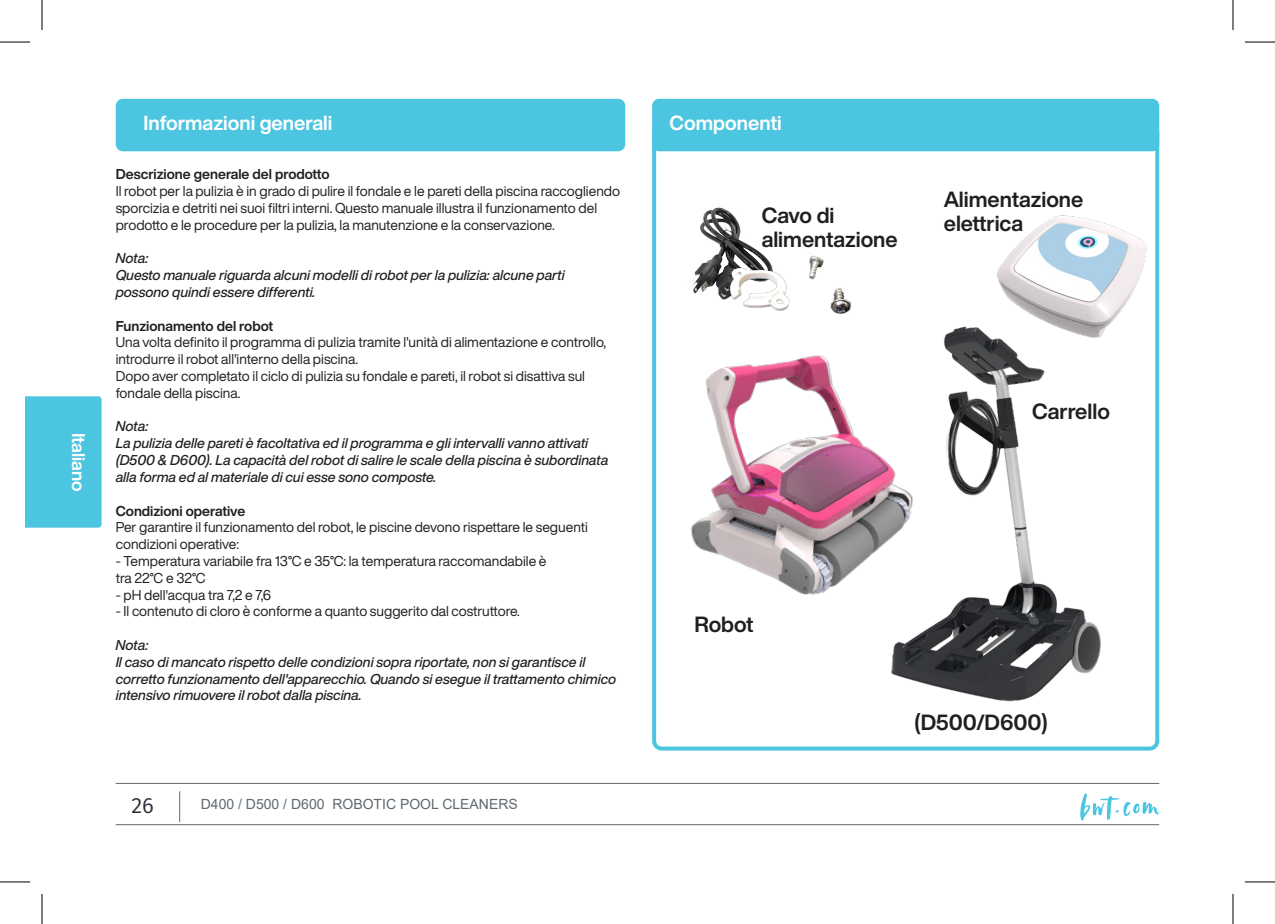
<style>
.page{position:relative;width:1275px;height:924px;background:#fff}
.page>*{position:absolute;margin:0;border:0;box-sizing:border-box;transform-origin:0 0}
.t1{font:22px "Fira Sans";color:#2d323b}
.t2{font:700 21.6px "Helvetica Now Display";color:#231f20}
.t3{font:700 20px "Helvetica Now Display";color:#fff}
.t4{font:700 18px "Helvetica Now Display";color:#fff}
.t5{font:14px/16.8px "Helvetica Now Display";color:#231f20}
.t6{font:italic 500 14px/16.8px "Helvetica Now Display";color:#231f20}
.t7{font:700 14px "Helvetica Now Display";color:#231f20}
.t8{font:14px "Arial";color:#5f696f}
</style>
<div class="page">
<div style="left:25px;top:396px;width:77px;height:131px;background:#4cc6e0"></div>
<div style="left:66px;top:416px;width:22px;height:91px;background:#4cc6e0"></div>
<hr style="left:116px;top:823px;width:1043px;height:1px;background:#5f696f">
<hr style="left:116px;top:782px;width:1043px;height:1px;background:#5f696f">
<hr style="left:179px;top:790px;width:1px;height:31px;background:#5f696f">
<svg style="left:1080px;top:793px;width:79px;height:27px"></svg>
<div style="left:116px;top:99px;width:509px;height:52px;background:#4cc6e0;border-radius:7px"></div>
<div style="left:652px;top:99px;width:507px;height:52px;background:#4cc6e0;border-radius:7px"></div>
<div style="left:652px;top:123px;width:507px;height:627px;border:4px solid #4cc6e0;border-radius:8px"></div>
<img style="left:891px;top:326px;width:210px;height:376px">
<img style="left:981px;top:176px;width:179px;height:173px">
<img style="left:700px;top:207px;width:41px;height:23px">
<img style="left:652px;top:333px;width:358px;height:285px">
<img style="left:681px;top:230px;width:193px;height:115px">
<img style="left:802px;top:250px;width:59px;height:76px">
<hr style="left:0;top:42px;width:30px;height:1px;background:#000">
<hr style="left:1245px;top:42px;width:30px;height:1px;background:#000">
<hr style="left:0;top:881px;width:30px;height:1px;background:#000">
<hr style="left:1245px;top:881px;width:30px;height:1px;background:#000">
<hr style="left:42px;top:0;width:1px;height:30px;background:#000">
<hr style="left:42px;top:893px;width:1px;height:30px;background:#000">
<hr style="left:1232px;top:0;width:1px;height:30px;background:#000">
<hr style="left:1232px;top:893px;width:1px;height:30px;background:#000">
<p class="t4" style="left:91px;top:432px;width:60px;rotate:90deg">Italiano</p>
<h3 class="t3" style="left:143px;top:108px;width:190px">Informazioni generali</h3>
<p class="t7" style="left:116px;top:164px;width:215px">Descrizione generale del prodotto</p>
<p class="t5" style="left:116px;top:182px;width:506px">Il robot per la pulizia è in grado di pulire il fondale e le pareti della piscina raccogliendo sporcizia e detriti nei suoi filtri interni. Questo manuale illustra il funzionamento del prodotto e le procedure per la pulizia, la manutenzione e la conservazione.</p>
<p class="t6" style="left:116px;top:250px;width:450px">Nota:<br>Questo manuale riguarda alcuni modelli di robot per la pulizia: alcune parti possono quindi essere differenti.</p>
<p class="t7" style="left:116px;top:316px;width:159px">Funzionamento del robot</p>
<p class="t5" style="left:116px;top:334px;width:492px">Una volta definito il programma di pulizia tramite l'unità di alimentazione e controllo, introdurre il robot all'interno della piscina.<br>Dopo aver completato il ciclo di pulizia su fondale e pareti, il robot si disattiva sul fondale della piscina.</p>
<p class="t6" style="left:116px;top:418px;width:494px">Nota:<br>La pulizia delle pareti è facoltativa ed il programma e gli intervalli vanno attivati (D500 &amp; D600). La capacità del robot di salire le scale della piscina è subordinata alla forma ed al materiale di cui esse sono composte.</p>
<p class="t7" style="left:116px;top:500px;width:131px">Condizioni operative</p>
<p class="t5" style="left:116px;top:518px;width:473px">Per garantire il funzionamento del robot, le piscine devono rispettare le seguenti condizioni operative:</p>
<p class="t5" style="left:116px;top:552px;width:432px">- Temperatura variabile fra 13°C e 35°C: la temperatura raccomandabile è tra 22°C e 32°C</p>
<p class="t5" style="left:116px;top:586px;width:157px">- pH dell'acqua tra 7,2 e 7,6</p>
<p class="t5" style="left:116px;top:602px;width:406px">- Il contenuto di cloro è conforme a quanto suggerito dal costruttore.</p>
<p class="t6" style="left:116px;top:636px;width:502px">Nota:<br>Il caso di mancato rispetto delle condizioni sopra riportate, non si garantisce il corretto funzionamento dell'apparecchio. Quando si esegue il trattamento chimico intensivo rimuovere il robot dalla piscina.</p>
<h1 class="t1" style="left:131px;top:788px;width:24px">26</h1>
<p class="t8" style="left:201px;top:794px;width:318px">D400 / D500 / D600 ROBOTIC POOL CLEANERS</p>
<h3 class="t3" style="left:669px;top:108px;width:114px">Componenti</h3>
<h2 class="t2" style="left:943px;top:184px;width:141px">Alimentazione</h2>
<h2 class="t2" style="left:761px;top:200px;width:74px">Cavo di</h2>
<h2 class="t2" style="left:943px;top:208px;width:81px">elettrica</h2>
<h2 class="t2" style="left:761px;top:224px;width:137px">alimentazione</h2>
<h2 class="t2" style="left:694px;top:609px;width:61px">Robot</h2>
<h2 class="t2" style="left:1032px;top:396px;width:79px">Carrello</h2>
<h2 class="t2" style="left:914px;top:706px;width:135px">(D500/D600)</h2>
</div>
